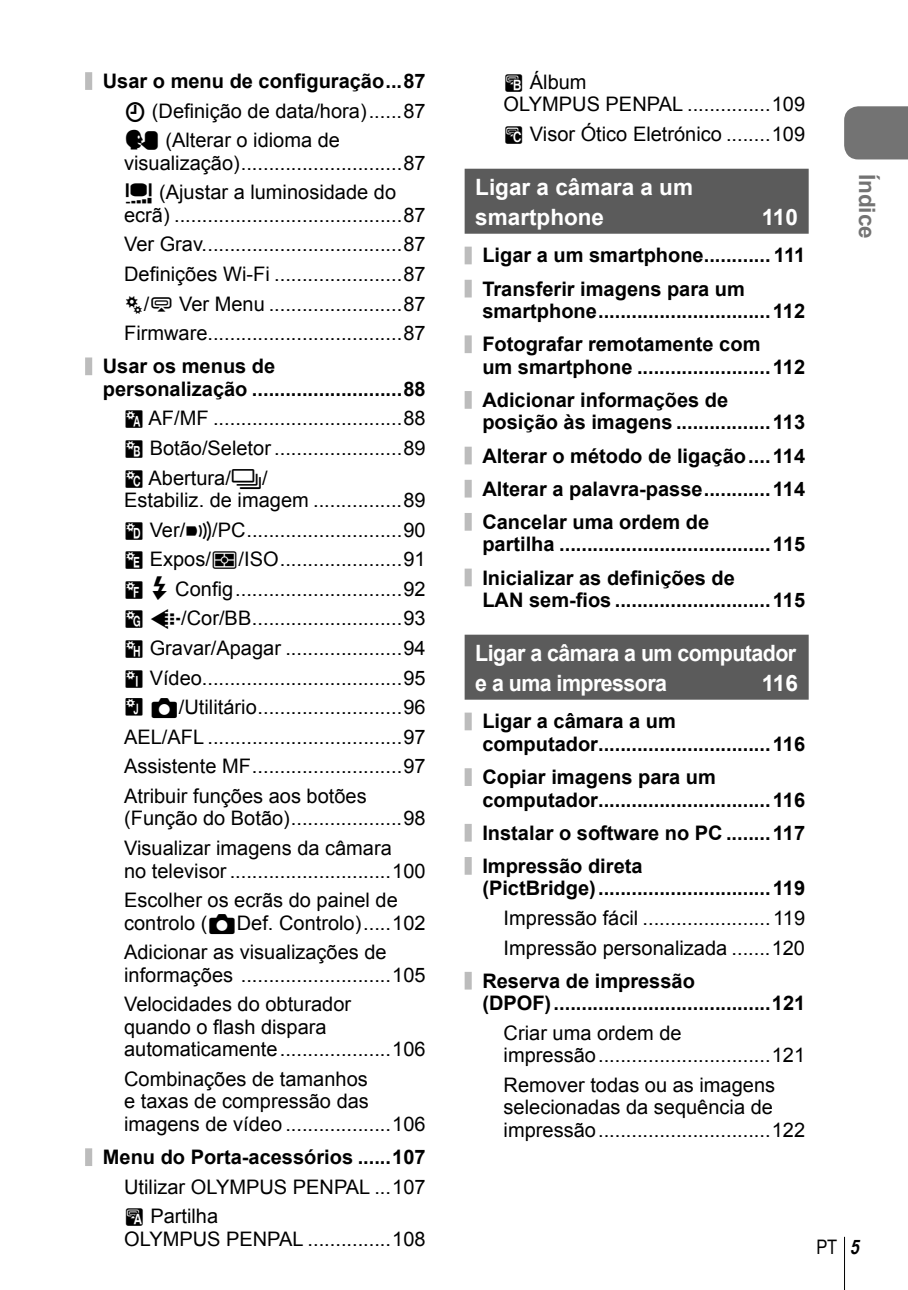
<style>
.page{position:relative;width:908px;height:1290px;background:#fff}
.page>*{position:absolute;margin:0;border:0;box-sizing:border-box;transform-origin:0 0}
.t1{font:700 22.5px/30px "Arial";letter-spacing:-.025em;color:#fff;scale:.95 1}
.t2{font:700 22.5px/30px "Arial";color:#fff}
.t3{font:700 22.5px "Arial";color:#737373}
.t4{font:700 22.5px "Arial";letter-spacing:-.025em;color:#fff}
.t5{font:20px/29.5px "Arial";color:#000}
.t6{font:700 20px/33.2px "Arial";color:#000}
.t7{font:20px "Arial Narrow";color:#000}
.s1{font-weight:700}
.s2{font-family:"olympus 25"}
.s3{font-family:"olympus 15"}
.s4{font-family:"OLYMP23"}
.s5{font-family:"Olympus 2"}
.s6{font-family:"Olympus 1"}
.s7{font-family:"Olympus 3"}
.s8{font-weight:700;font-style:italic}
</style>
<div class="page">
<hr style="left:843px;top:1237px;width:1px;height:53px;background:#000">
<div style="left:844px;top:106px;width:63px;height:53px;background:#737373"></div>
<div style="left:85px;top:72px;width:7px;height:18px;background:#bcbcbc"></div>
<div style="left:85px;top:357px;width:7px;height:18px;background:#bcbcbc"></div>
<div style="left:85px;top:1148px;width:7px;height:18px;background:#bcbcbc"></div>
<div style="left:464px;top:169px;width:344px;height:65px;background:#5b5b5b"></div>
<div style="left:464px;top:247px;width:7px;height:17px;background:#bcbcbc"></div>
<div style="left:464px;top:280px;width:7px;height:17px;background:#bcbcbc"></div>
<div style="left:464px;top:335px;width:7px;height:18px;background:#bcbcbc"></div>
<div style="left:464px;top:391px;width:7px;height:18px;background:#bcbcbc"></div>
<div style="left:464px;top:447px;width:7px;height:17px;background:#bcbcbc"></div>
<div style="left:464px;top:480px;width:7px;height:17px;background:#bcbcbc"></div>
<div style="left:464px;top:513px;width:7px;height:18px;background:#bcbcbc"></div>
<div style="left:464px;top:569px;width:7px;height:17px;background:#bcbcbc"></div>
<div style="left:464px;top:635px;width:344px;height:65px;background:#5b5b5b"></div>
<div style="left:464px;top:712px;width:7px;height:18px;background:#bcbcbc"></div>
<div style="left:464px;top:768px;width:7px;height:18px;background:#bcbcbc"></div>
<div style="left:464px;top:824px;width:7px;height:17px;background:#bcbcbc"></div>
<div style="left:464px;top:857px;width:7px;height:18px;background:#bcbcbc"></div>
<div style="left:464px;top:972px;width:7px;height:17px;background:#bcbcbc"></div>
<p class="t5" style="left:124px;top:66px;width:303px;text-align:justify;text-indent:-21px"><span class="s1">Usar o menu de configuração ...87<br></span><span class="s2">X</span> (Definição de data/hora) ......87<br><span class="s3">W</span> (Alterar o idioma de</p>
<p class="t5" style="left:124px;top:148px;width:303px">visualização) .............................87 <span class="s2">i</span> (Ajustar a luminosidade do</p>
<p class="t5" style="left:124px;top:200px;width:303px;text-align:justify">ecrã) .........................................87<br>Ver Grav. ...................................87<br>Definições Wi-Fi .......................87 <span class="s4">c</span>/<span class="s2">#</span> Ver Menu ........................87<br>Firmware...................................87</p>
<p class="t6" style="left:103px;top:355px;width:324px;line-height:22.5px">Usar os menus de<br>personalização ...........................88</p>
<p class="t5" style="left:124px;top:404px;width:303px;text-align:justify"><span class="s4">R</span> AF/MF ..................................88<br><span class="s4">S</span> Botão/Seletor .......................89<br><span class="s4">T</span> Abertura/<span class="s5">j</span>/</p>
<p class="t5" style="left:124px;top:485px;width:303px;text-align:justify">Estabiliz. de imagem ................89<br><span class="s4">U</span> Ver/<span class="s6">8</span>/PC ............................90<br><span class="s4">V</span> Expos/<span class="s2">p</span>/ISO ......................91<br><span class="s4">W</span> <span class="s6">#</span> Config ..............................92<br><span class="s4">X</span> <span class="s5">K</span>/Cor/BB ...........................93<br><span class="s4">Y</span> Gravar/Apagar .....................94<br><span class="s4">Z</span> Vídeo....................................95 <span class="s3">b</span> <span class="s7">K</span>/Utilitário ..........................96<br>AEL/AFL ...................................97<br>Assistente MF ...........................97<br>Atribuir funções aos botões</p>
<p class="t5" style="left:124px;top:804px;width:303px">(Função do Botão) ....................98<br>Visualizar imagens da câmara</p>
<p class="t5" style="left:124px;top:856px;width:303px">no televisor .............................100<br>Escolher os ecrãs do painel de</p>
<p class="t5" style="left:124px;top:908px;width:303px">controlo (<span class="s7">K</span>Def. Controlo) .....102<br>Adicionar as visualizações de</p>
<p class="t5" style="left:124px;top:960px;width:303px">informações ...........................105<br>Velocidades do obturador</p>
<p class="t5" style="left:124px;top:1015px;width:303px;line-height:22.5px">quando o flash dispara automaticamente ....................106</p>
<p class="t5" style="left:124px;top:1067px;width:303px;line-height:22.5px">Combinações de tamanhos<br>e taxas de compressão das imagens de vídeo ...................106</p>
<p class="t6" style="left:103px;top:1140px;width:324px">Menu do Porta-acessórios ......107</p>
<p class="t5" style="left:124px;top:1172px;width:303px">Utilizar OLYMPUS PENPAL ...107<br><span class="s2">A</span> Partilha</p>
<p class="t5" style="left:124px;top:1224px;width:303px">OLYMPUS PENPAL ...............108</p>
<p class="t5" style="left:503px;top:71px;width:303px;line-height:22.5px"><span class="s2">B</span> Álbum<br>OLYMPUS PENPAL ...............109</p>
<p class="t5" style="left:503px;top:119px;width:303px"><span class="s2">C</span> Visor Ótico Eletrónico ........109</p>
<p class="t2" style="left:475px;top:172px;width:219px">Ligar a câmara a um smartphone</p>
<p class="t4" style="left:761px;top:205px;width:38px">110</p>
<p class="t6" style="left:482px;top:239px;width:324px">Ligar a um smartphone ............ 111<br>Transferir imagens para um</p>
<p class="t6" style="left:482px;top:295px;width:324px">smartphone ...............................112<br>Fotografar remotamente com</p>
<p class="t6" style="left:482px;top:350px;width:324px">um smartphone ........................112<br>Adicionar informações de</p>
<p class="t6" style="left:482px;top:406px;width:324px;text-align:justify">posição às imagens .................113<br>Alterar o método de ligação ....114<br>Alterar a palavra-passe ............114<br>Cancelar uma ordem de</p>
<p class="t6" style="left:482px;top:528px;width:324px">partilha ......................................115<br>Inicializar as definições de</p>
<p class="t6" style="left:482px;top:583px;width:324px">LAN sem-fios ............................115</p>
<p class="t1" style="left:475px;top:638px;width:339px">Ligar a câmara a um computador e a uma impressora</p>
<p class="t4" style="left:761px;top:670px;width:38px">116</p>
<p class="t6" style="left:482px;top:710px;width:324px;line-height:22.5px">Ligar a câmara a um<br>computador ...............................116</p>
<p class="t6" style="left:482px;top:766px;width:324px;line-height:22.5px">Copiar imagens para um computador ...............................116</p>
<p class="t6" style="left:482px;top:816px;width:324px">Instalar o software no PC ........117<br>Impressão direta</p>
<p class="t6" style="left:482px;top:872px;width:324px">(PictBridge) ...............................119</p>
<p class="t5" style="left:503px;top:903px;width:303px">Impressão fácil .......................119<br>Impressão personalizada .......120</p>
<p class="t6" style="left:482px;top:969px;width:324px;line-height:22.5px">Reserva de impressão<br>(DPOF) .......................................121</p>
<p class="t5" style="left:503px;top:1021px;width:303px;line-height:22.5px">Criar uma ordem de<br>impressão ...............................121</p>
<p class="t5" style="left:503px;top:1074px;width:303px;line-height:22.5px">Remover todas ou as imagens selecionadas da sequência de impressão ...............................122</p>
<p class="t3" style="left:879px;top:174px;width:67px;rotate:90deg">Índice</p>
<p class="t7" style="left:816px;top:1235px;width:48px">PT <span class="s8">5</span></p>
</div>
